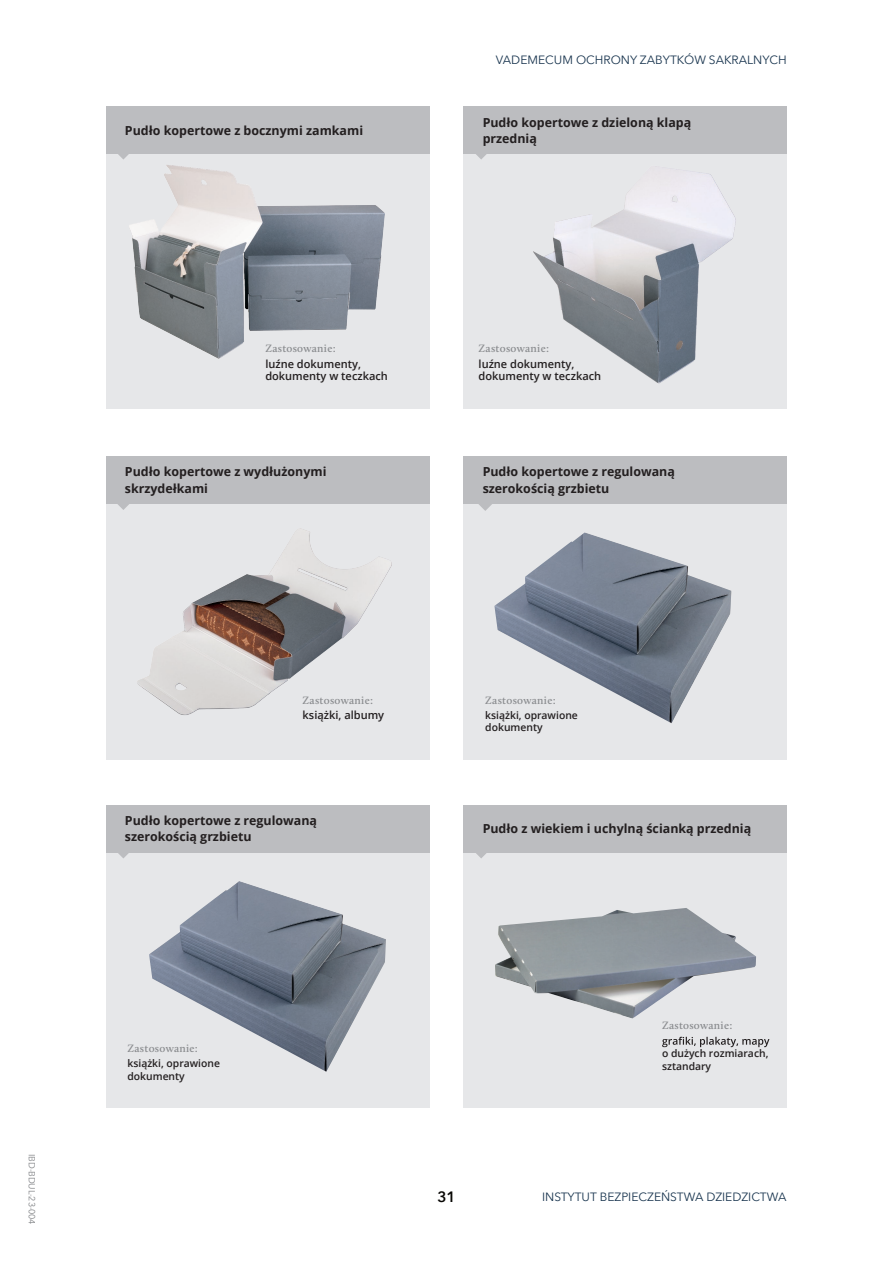
<style>
.page{position:relative;width:893px;height:1263px;background:#fff}
.page>*{position:absolute;margin:0;border:0;box-sizing:border-box;transform-origin:0 0}
.t1{font:600 15px "Avenir Next";color:#080704}
.t2{font:700 12.45px/16.5px "Open Sans";color:#231f20}
.t3{font:12px "Avenir Next";color:#19354f}
.t4{font:600 11.1px/12.5px "Open Sans";color:#231f20}
.t5{font:600 11.1px "Calluna";letter-spacing:.025em;color:#8a8c8f}
.t6{font:600 10.35px/12.5px "Open Sans";color:#231f20}
.t7{font:9px "Avenir Next";letter-spacing:-.02em;color:#808285}
</style>
<div class="page">
<div style="left:106px;top:152px;width:323px;height:257px;background:#e6e7e9"></div>
<img style="left:129px;top:153px;width:271px;height:206px">
<div style="left:106px;top:106px;width:323px;height:47px;background:#bcbdc0"></div>
<svg style="left:115px;top:153px;width:17px;height:7px"></svg>
<div style="left:464px;top:152px;width:323px;height:257px;background:#e6e7e9"></div>
<div style="left:464px;top:106px;width:323px;height:47px;background:#bcbdc0"></div>
<svg style="left:472px;top:153px;width:18px;height:7px"></svg>
<img style="left:533px;top:172px;width:203px;height:212px">
<div style="left:106px;top:850px;width:323px;height:258px;background:#e6e7e9"></div>
<div style="left:106px;top:805px;width:323px;height:47px;background:#bcbdc0"></div>
<svg style="left:115px;top:852px;width:17px;height:6px"></svg>
<img style="left:149px;top:881px;width:237px;height:191px">
<div style="left:464px;top:850px;width:323px;height:258px;background:#e6e7e9"></div>
<div style="left:464px;top:805px;width:323px;height:47px;background:#bcbdc0"></div>
<svg style="left:472px;top:852px;width:18px;height:6px"></svg>
<img style="left:495px;top:908px;width:261px;height:110px">
<svg style="left:662px;top:1037px;width:107px;height:10px"></svg>
<div style="left:106px;top:502px;width:323px;height:257px;background:#e6e7e9"></div>
<div style="left:106px;top:457px;width:323px;height:47px;background:#bcbdc0"></div>
<img style="left:119px;top:505px;width:273px;height:210px">
<div style="left:464px;top:502px;width:323px;height:257px;background:#e6e7e9"></div>
<div style="left:464px;top:457px;width:323px;height:47px;background:#bcbdc0"></div>
<img style="left:494px;top:532px;width:237px;height:191px">
<svg style="left:479px;top:504px;width:13px;height:7px"></svg>
<p class="t7" style="left:38px;top:1154px;width:72px;rotate:90deg">IBD-BDUL-23-004</p>
<p class="t2" style="left:125px;top:122px;width:240px">Pudło kopertowe z bocznymi zamkami</p>
<p class="t5" style="left:265px;top:342px;width:72px">Zastosowanie:</p>
<p class="t4" style="left:265px;top:357px;width:124px">luźne dokumenty, dokumenty w teczkach</p>
<p class="t2" style="left:125px;top:463px;width:203px">Pudło kopertowe z wydłużonymi skrzydełkami</p>
<p class="t3" style="left:496px;top:52px;width:292px">VADEMECUM OCHRONY ZABYTKÓW SAKRALNYCH</p>
<p class="t2" style="left:483px;top:114px;width:210px">Pudło kopertowe z dzieloną klapą przednią</p>
<p class="t5" style="left:479px;top:341px;width:72px">Zastosowanie:</p>
<p class="t4" style="left:479px;top:357px;width:124px">luźne dokumenty, dokumenty w teczkach</p>
<p class="t2" style="left:483px;top:463px;width:194px">Pudło kopertowe z regulowaną szerokością grzbietu</p>
<p class="t5" style="left:303px;top:693px;width:72px">Zastosowanie:</p>
<p class="t4" style="left:303px;top:709px;width:83px">książki, albumy</p>
<p class="t2" style="left:125px;top:812px;width:194px">Pudło kopertowe z regulowaną szerokością grzbietu</p>
<p class="t5" style="left:485px;top:693px;width:72px">Zastosowanie:</p>
<p class="t6" style="left:485px;top:709px;width:94px">książki, oprawione dokumenty</p>
<p class="t2" style="left:483px;top:819px;width:270px">Pudło z wiekiem i uchylną ścianką przednią</p>
<p class="t5" style="left:127px;top:1041px;width:72px">Zastosowanie:</p>
<p class="t6" style="left:127px;top:1057px;width:94px">książki, oprawione dokumenty</p>
<p class="t1" style="left:437px;top:1187px;width:20px">31</p>
<p class="t5" style="left:662px;top:1019px;width:72px">Zastosowanie:</p>
<p class="t6" style="left:662px;top:1047px;width:108px">o dużych rozmiarach, sztandary</p>
<p class="t3" style="left:542px;top:1188px;width:246px">INSTYTUT BEZPIECZEŃSTWA DZIEDZICTWA</p>
</div>
